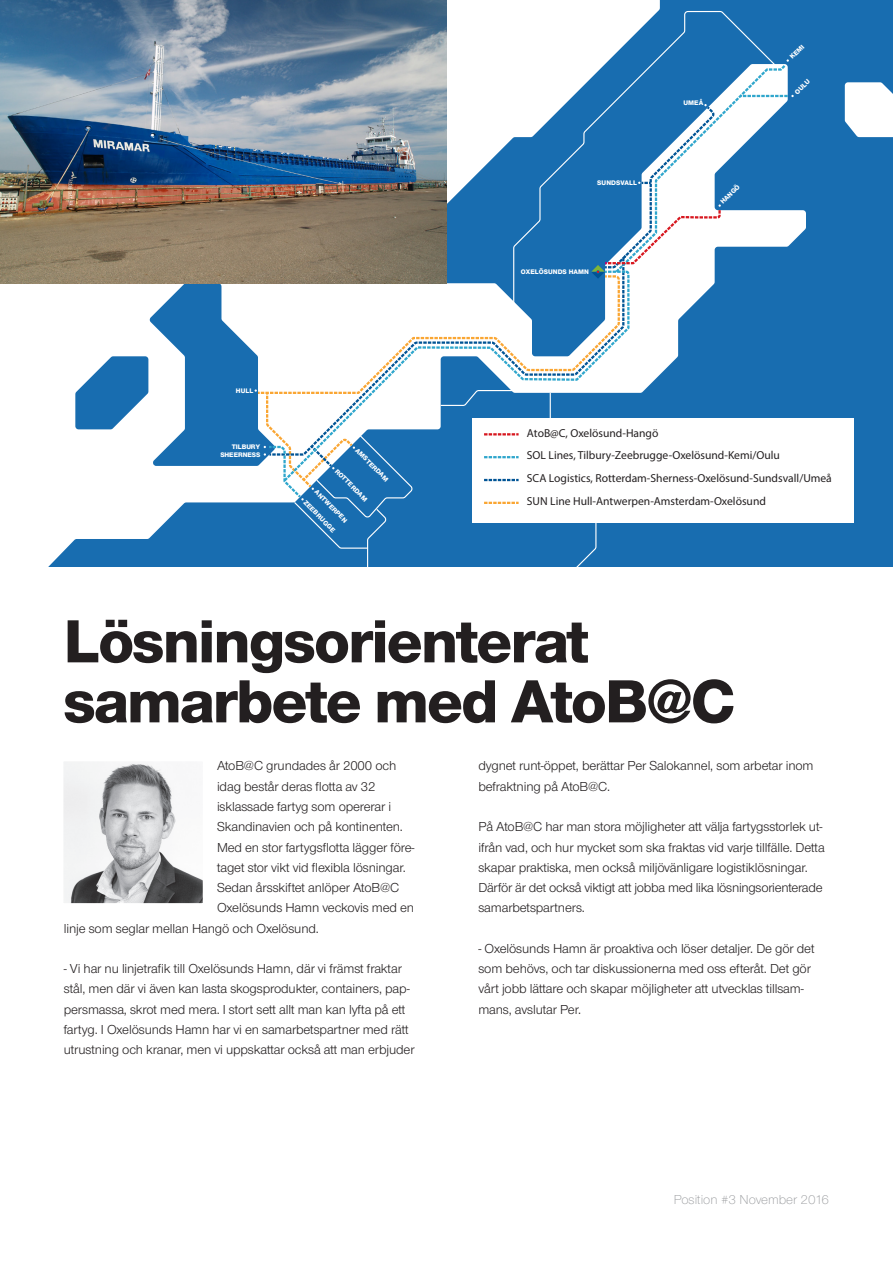
<style>
.page{position:relative;width:893px;height:1263px;background:#fff}
.page>*{position:absolute;margin:0;border:0;box-sizing:border-box;transform-origin:0 0}
.t1{font:63px "Nimbus Sans Novus TOT Hea";letter-spacing:-.025em;color:#231f20}
.Brödtext{font:13.5px/20.2px "Nimbus Sans Novus TOT";letter-spacing:-.01em;color:#231f20}
.t2{font:300 13.5px "Nimbus Sans Novus TOT";color:#939598}
.t3{font:11.55px/22.8px "Myriad Pro";color:#231f20}
.t4{font:6.9px "Nimbus Sans Novus TOT Hea";letter-spacing:.01em;color:#fff}
</style>
<div class="page">
<svg style="left:48px;top:0;width:845px;height:567px;fill:#186db0"></svg>
<svg style="left:513px;top:10px;width:269px;height:49px"></svg>
<div style="left:472px;top:419px;width:382px;height:104px;background:#fff"></div>
<svg style="left:75px;top:59px;width:719px;height:508px"></svg>
<img style="left:65px;top:763px;width:136px;height:139px">
<div style="left:62px;top:760px;width:142px;height:145px;border:2px solid #fff"></div>
<img style="left:0;top:0;width:446px;height:284px">
<p class="t4" style="left:236px;top:387px;width:19px">HULL</p>
<p class="t4" style="left:232px;top:443px;width:30px">TILBURY</p>
<p class="t4" style="left:220px;top:450px;width:42px">SHEERNESS</p>
<p class="t4" style="left:359px;top:446px;width:45px;rotate:45deg">AMSTERDAM</p>
<p class="t4" style="left:339px;top:467px;width:44px;rotate:45deg">ROTTERDAM</p>
<p class="t4" style="left:319px;top:488px;width:45px;rotate:45deg">ANTWERPEN</p>
<p class="t4" style="left:307px;top:499px;width:44px;rotate:45deg">ZEEBRUGGE</p>
<p class="t4" style="left:597px;top:179px;width:41px">SUNDSVALL</p>
<p class="t4" style="left:521px;top:268px;width:70px">OXELÖSUNDS HAMN</p>
<p class="t4" style="left:683px;top:99px;width:21px">UMEÅ</p>
<p class="t4" style="left:719px;top:200px;width:26px;rotate:-45deg">HANGÖ</p>
<p class="t4" style="left:788px;top:55px;width:19px;rotate:-45deg">KEMI</p>
<p class="t4" style="left:793px;top:90px;width:20px;rotate:-45deg">OULU</p>
<p class="t3" style="left:527px;top:422px;width:133px">AtoB@C, Oxelösund-Hangö</p>
<p class="t3" style="left:527px;top:444px;width:306px">SOL Lines, Tilbury-Zeebrugge-Oxelösund-Kemi/Oulu<br>SCA Logistics, Rotterdam-Sherness-Oxelösund-Sundsvall/Umeå<br>SUN Line Hull-Antwerpen-Amsterdam-Oxelösund</p>
<p class="t1" style="left:64px;top:605px;width:527px">Lösningsorienterat</p>
<p class="t1" style="left:64px;top:665px;width:673px">samarbete med AtoB@C</p>
<p class="Brödtext" style="left:217px;top:756px;width:181px">AtoB@C grundades år 2000 och</p>
<p class="Brödtext" style="left:217px;top:776px;width:160px">idag består deras flotta av 32</p>
<p class="Brödtext" style="left:217px;top:796px;width:176px">isklassade fartyg som opererar i</p>
<p class="Brödtext" style="left:217px;top:817px;width:187px">Skandinavien och på kontinenten.</p>
<p class="Brödtext" style="left:217px;top:837px;width:199px">Med en stor fartygsflotta lägger före-</p>
<p class="Brödtext" style="left:217px;top:857px;width:190px">taget stor vikt vid flexibla lösningar.</p>
<p class="Brödtext" style="left:217px;top:877px;width:184px">Sedan årsskiftet anlöper AtoB@C</p>
<p class="Brödtext" style="left:217px;top:898px;width:199px">Oxelösunds Hamn veckovis med en</p>
<p class="Brödtext" style="left:64px;top:918px;width:257px">linje som seglar mellan Hangö och Oxelösund.</p>
<p class="Brödtext" style="left:64px;top:959px;width:352px">- Vi har nu linjetrafik till Oxelösunds Hamn, där vi främst fraktar stål, men där vi även kan lasta skogsprodukter, containers, pap&shy;persmassa, skrot med mera. I stort sett allt man kan lyfta på ett fartyg. I Oxelösunds Hamn har vi en samarbetspartner med rätt utrustning och kranar, men vi uppskattar också att man erbjuder</p>
<p class="Brödtext" style="left:478px;top:756px;width:337px">dygnet runt-öppet, berättar Per Salokannel, som arbetar inom befraktning på AtoB@C.</p>
<p class="Brödtext" style="left:478px;top:817px;width:348px">På AtoB@C har man stora möjligheter att välja fartygsstorlek ut&shy;ifrån vad, och hur mycket som ska fraktas vid varje tillfälle. Detta skapar praktiska, men också miljövänligare logistiklösningar.<br>Därför är det också viktigt att jobba med lika lösningsorienterade samarbetspartners.</p>
<p class="Brödtext" style="left:478px;top:938px;width:338px">- Oxelösunds Hamn är proaktiva och löser detaljer. De gör det som behövs, och tar diskussionerna med oss efteråt. Det gör vårt jobb lättare och skapar möjligheter att utvecklas tillsam&shy;mans, avslutar Per.</p>
<p class="t2" style="left:674px;top:1191px;width:157px">Position #3 November 2016</p>
</div>
